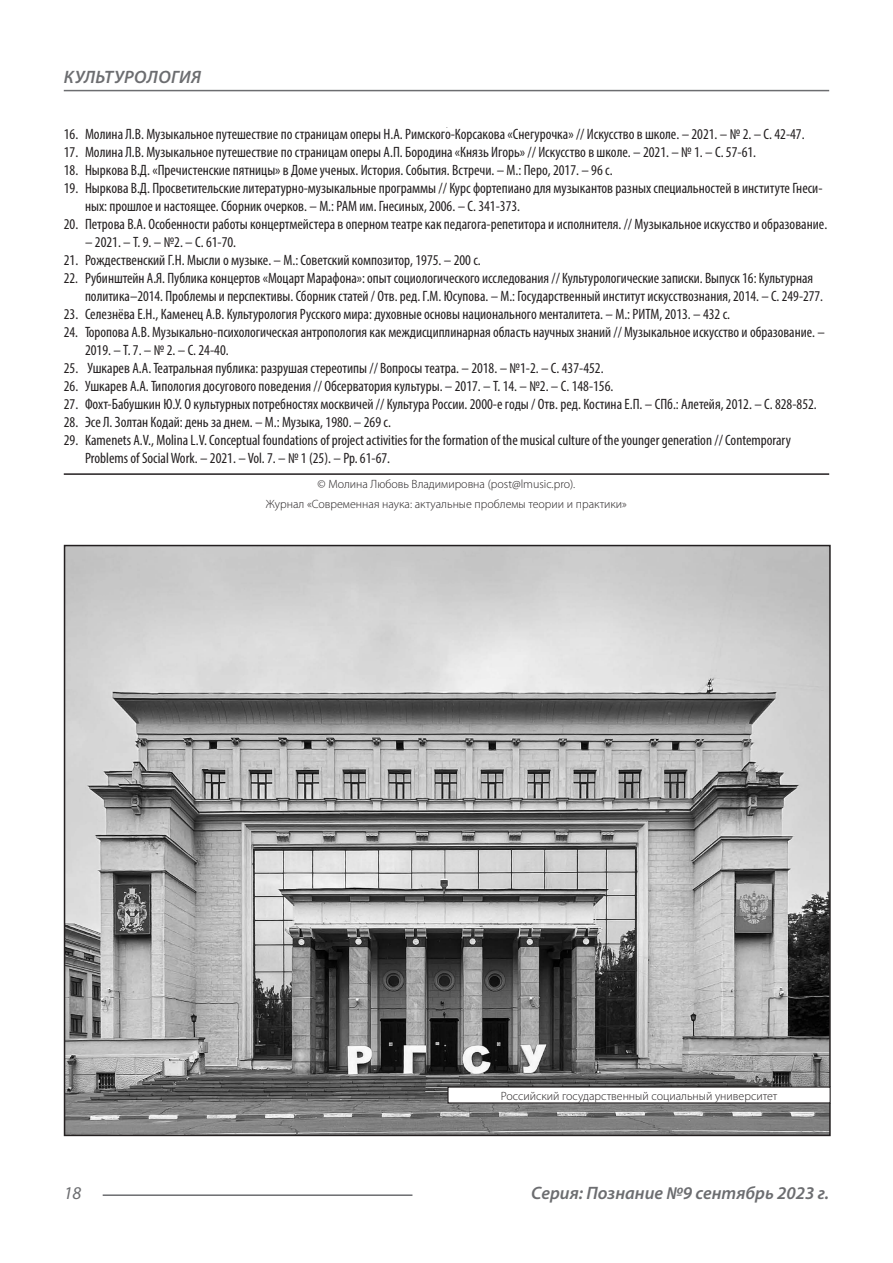
<style>
.page{position:relative;width:893px;height:1263px;background:#fff}
.page>*{position:absolute;margin:0;border:0;box-sizing:border-box;transform-origin:0 0}
.t1{font:italic 600 18px "Myriad Pro";color:#6c6d70}
.t2{font:italic 600 18px "Myriad Pro";letter-spacing:.02em;color:#6c6d70}
.t3{font:italic 18px "Myriad Pro";color:#6c6d70}
.t4{font:condensed 15px/18px "Myriad Pro";color:#231f20}
.Автор_копирайт{font:300 12px "Myriad Pro";color:#231f20}
</style>
<div class="page">
<hr style="left:103px;top:1194px;width:309px;height:2px;background:#6c6d70">
<hr style="left:64px;top:90px;width:765px;height:1px;background:#6c6d70">
<hr style="left:64px;top:473px;width:765px;height:2px;background:#231f20">
<img style="left:67px;top:548px;width:761px;height:585px">
<div style="left:448px;top:1087px;width:382px;height:16px;background:#fff"></div>
<div style="left:447px;top:1086px;width:384px;height:17px;border:1px solid #231f20"></div>
<p class="t2" style="left:64px;top:66px;width:139px">КУЛЬТУРОЛОГИЯ</p>
<p class="t4" style="left:64px;top:125px;width:742px">16. Молина Л.В. Музыкальное путешествие по страницам оперы Н.А. Римского-Корсакова «Снегурочка» // Искусство в школе. – 2021. – № 2. – С. 42-47.</p>
<p class="t4" style="left:64px;top:143px;width:694px">17. Молина Л.В. Музыкальное путешествие по страницам оперы А.П. Бородина «Князь Игорь» // Искусство в школе. – 2021. – № 1. – С. 57-61.</p>
<p class="t4" style="left:64px;top:161px;width:550px">18. Ныркова В.Д. «Пречистенские пятницы» в Доме ученых. История. События. Встречи. – М.: Перо, 2017. – 96 с.</p>
<p class="t4" style="left:85px;top:179px;width:739px;text-indent:-21px">19. Ныркова В.Д. Просветительские литературно-музыкальные программы // Курс фортепиано для музыкантов разных специальностей в институте Гнеси&shy;ных: прошлое и настоящее. Сборник очерков. – М.: РАМ им. Гнесиных, 2006. – С. 341-373.</p>
<p class="t4" style="left:64px;top:215px;width:765px">20. Петрова В.А. Особенности работы концертмейстера в оперном театре как педагога-репетитора и исполнителя. // Музыкальное искусство и образование.</p>
<p class="t4" style="left:85px;top:233px;width:153px">– 2021. – Т. 9. – №2. – C. 61-70.</p>
<p class="t4" style="left:64px;top:251px;width:419px">21. Рождественский Г.Н. Мысли о музыке. – М.: Советский композитор, 1975. – 200 с.</p>
<p class="t4" style="left:85px;top:269px;width:740px;text-indent:-21px">22. Рубинштейн А.Я. Публика концертов «Моцарт Марафона»: опыт социологического исследования // Культурологические записки. Выпуск 16: Культурная политика–2014. Проблемы и перспективы. Сборник статей / Отв. ред. Г.М. Юсупова. – М.: Государственный институт искусствознания, 2014. – С. 249-277.</p>
<p class="t4" style="left:64px;top:305px;width:668px">23. Селезнёва Е.Н., Каменец А.В. Культурология Русского мира: духовные основы национального менталитета. – М.: РИТМ, 2013. – 432 с.</p>
<p class="t4" style="left:85px;top:323px;width:741px;text-indent:-21px">24. Торопова А.В. Музыкально-психологическая антропология как междисциплинарная область научных знаний // Музыкальное искусство и образование. –<br>2019. – Т. 7. – № 2. – С. 24-40.</p>
<p class="t4" style="left:64px;top:359px;width:541px">25. Ушкарев А.А. Театральная публика: разрушая стереотипы // Вопросы театра. – 2018. – №1-2. – С. 437-452.</p>
<p class="t4" style="left:64px;top:377px;width:551px">26. Ушкарев А.А. Типология досугового поведения // Обсерватория культуры. – 2017. – Т. 14. – №2. – С. 148-156.</p>
<p class="t4" style="left:64px;top:395px;width:754px">27. Фохт-Бабушкин Ю.У. О культурных потребностях москвичей // Культура России. 2000-е годы / Отв. ред. Костина Е.П. – СПб.: Алетейя, 2012. – С. 828-852.</p>
<p class="t4" style="left:64px;top:413px;width:329px">28. Эсе Л. Золтан Кодай: день за днем. – М.: Музыка, 1980. – 269 с.</p>
<p class="t4" style="left:85px;top:431px;width:707px;text-indent:-21px">29. Kamenets A.V., Molina L.V. Conceptual foundations of project activities for the formation of the musical culture of the younger generation // Contemporary<br>Problems of Social Work. – 2021. – Vol. 7. – № 1 (25). – Pp. 61-67.</p>
<p class="Автор_копирайт" style="left:318px;top:477px;width:259px">© Молина Любовь Владимировна (post@lmusic.pro).</p>
<p class="Автор_копирайт" style="left:266px;top:497px;width:363px">Журнал «Современная наука: актуальные проблемы теории и практики»</p>
<p class="Автор_копирайт" style="left:501px;top:1088px;width:278px">Российский государственный социальный университет</p>
<p class="t3" style="left:64px;top:1182px;width:19px">18</p>
<p class="t1" style="left:531px;top:1182px;width:299px">Серия: Познание №9 сентябрь 2023 г.</p>
</div>
